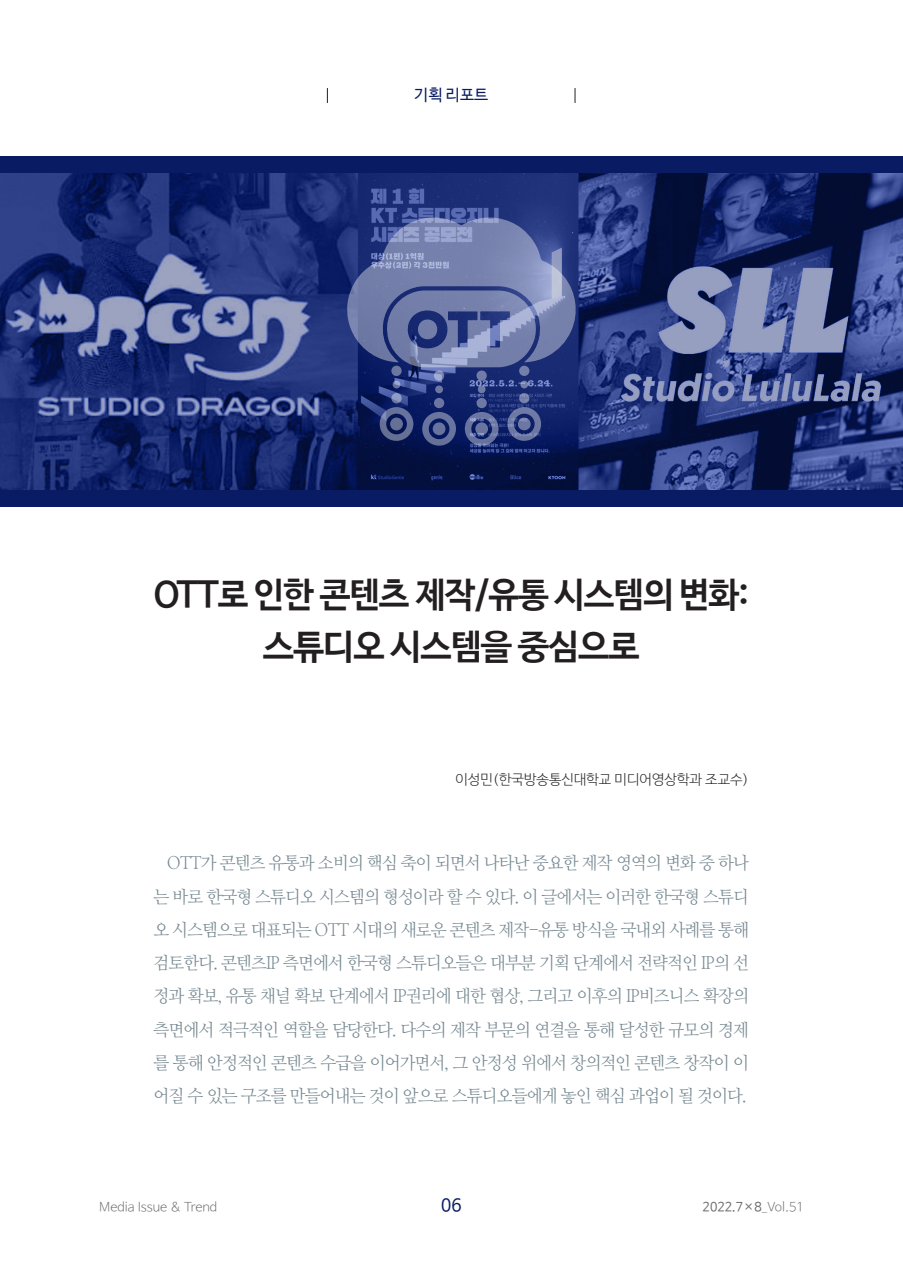
<style>
.page{position:relative;width:903px;height:1275px;background:#fff}
.page>*{position:absolute;margin:0;border:0;box-sizing:border-box;transform-origin:0 0}
.t1{font:700 35px/52.5px "Nanum Barun Gothic";letter-spacing:-.03em;color:#231f20;text-align:center}
.t2{font:17.5px/33.2px "Nanum Myeongjo OTF";letter-spacing:-.05em;color:#768891;text-align:justify;scale:.95 1}
.t3{font:17.5px "Nanum Barun Gothic";color:#091b63}
.t4{font:15.75px "Nanum Barun Gothic";color:#091b63}
.t5{font:300 14px "Nanum Barun Gothic";color:#231f20}
.t6{font:300 12.6px "Nanum Barun Gothic";color:#6c6d70}
.t7{font:12.6px "Nanum Barun Gothic";color:#6c6d70}
.s1{font-weight:300}
</style>
<div class="page">
<svg style="left:327px;top:88px;width:1px;height:15px"></svg>
<svg style="left:575px;top:88px;width:1px;height:15px"></svg>
<div style="left:0;top:157px;width:903px;height:350px;background:#091b63"></div>
<img style="left:0;top:174px;width:903px;height:315px">
<svg style="left:347px;top:217px;width:229px;height:150px;background:#6370a3"></svg>
<svg style="left:422px;top:412px;width:34px;height:34px"></svg>
<svg style="left:380px;top:407px;width:33px;height:34px"></svg>
<svg style="left:465px;top:412px;width:33px;height:34px"></svg>
<svg style="left:507px;top:407px;width:34px;height:34px"></svg>
<div style="left:391px;top:366px;width:11px;height:10px;background:#6b76a1;border-radius:50%"></div>
<svg style="left:391px;top:393px;width:11px;height:10px"></svg>
<svg style="left:434px;top:370px;width:10px;height:11px"></svg>
<div style="left:519px;top:366px;width:10px;height:10px;background:#737ea9;border-radius:50%"></div>
<svg style="left:476px;top:370px;width:11px;height:11px"></svg>
<svg style="left:434px;top:398px;width:10px;height:10px"></svg>
<svg style="left:519px;top:393px;width:10px;height:10px"></svg>
<div style="left:476px;top:398px;width:11px;height:10px;background:#6d78a3;border-radius:50%"></div>
<svg style="left:393px;top:381px;width:7px;height:7px"></svg>
<div style="left:435px;top:385px;width:8px;height:8px;background:#6c77a3;border-radius:50%"></div>
<svg style="left:520px;top:381px;width:8px;height:7px"></svg>
<svg style="left:478px;top:385px;width:7px;height:8px"></svg>
<div style="left:418px;top:319px;width:19px;height:20px;background:#727da8;border-radius:50%"></div>
<div style="left:433px;top:422px;width:12px;height:13px;background:#68729e;border-radius:50%"></div>
<div style="left:390px;top:418px;width:13px;height:12px;background:#667096;border-radius:50%"></div>
<svg style="left:475px;top:422px;width:13px;height:13px"></svg>
<svg style="left:518px;top:418px;width:13px;height:12px"></svg>
<p class="t4" style="left:414px;top:87px;width:75px">기획 리포트</p>
<h1 class="t1" style="left:154px;top:570px;width:596px">OTT로 인한 콘텐츠 제작/유통 시스템의 변화: 스튜디오 시스템을 중심으로</h1>
<p class="t5" style="left:455px;top:773px;width:295px">이성민(한국방송통신대학교 미디어영상학과 조교수)</p>
<p class="t2" style="left:153px;top:846px;width:628px;text-indent:13px">OTT가 콘텐츠 유통과 소비의 핵심 축이 되면서 나타난 중요한 제작 영역의 변화 중 하나 는 바로 한국형 스튜디오 시스템의 형성이라 할 수 있다. 이 글에서는 이러한 한국형 스튜디 오 시스템으로 대표되는 OTT 시대의 새로운 콘텐츠 제작-유통 방식을 국내외 사례를 통해 검토한다. 콘텐츠IP 측면에서 한국형 스튜디오들은 대부분 기획 단계에서 전략적인 IP의 선 정과 확보, 유통 채널 확보 단계에서 IP권리에 대한 협상, 그리고 이후의 IP비즈니스 확장의 측면에서 적극적인 역할을 담당한다. 다수의 제작 부문의 연결을 통해 달성한 규모의 경제 를 통해 안정적인 콘텐츠 수급을 이어가면서, 그 안정성 위에서 창의적인 콘텐츠 창작이 이 어질 수 있는 구조를 만들어내는 것이 앞으로 스튜디오들에게 놓인 핵심 과업이 될 것이다.</p>
<p class="t6" style="left:99px;top:1200px;width:120px">Media Issue &amp; Trend</p>
<p class="t3" style="left:441px;top:1196px;width:22px">06</p>
<p class="t7" style="left:703px;top:1200px;width:103px">2022.7×8<span class="s1">_Vol.51</span></p>
</div>
